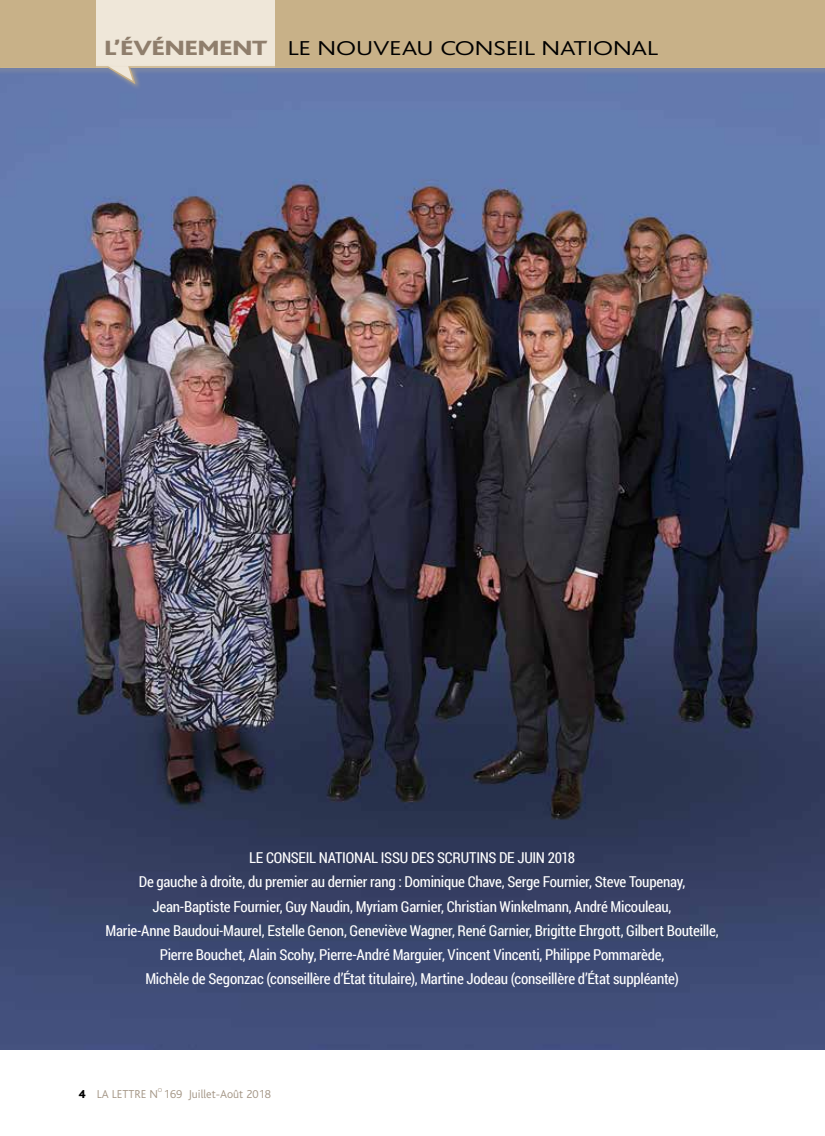
<style>
.page{position:relative;width:825px;height:1136px;background:#fff}
.page>*{position:absolute;margin:0;border:0;box-sizing:border-box;transform-origin:0 0}
.t1{font:300 21px "Bliss";letter-spacing:-.015em;color:#000;scale:1.28 1}
.t2{font:15px/24px "Roboto Condensed";letter-spacing:-.015em;color:#fff;text-align:center}
.t3{font:300 12px "Bliss";color:#a39585}
.t4{font:800 12px "Bliss";color:#000}
.t5{font:300 6px "Bliss";color:#a39585}
.s1{font-weight:800;font-size:21.6px;color:#8f7e6c}
</style>
<div class="page">
<img style="left:0;top:91px;width:825px;height:958px">
<div style="left:0;top:0;width:825px;height:68px;background:#c8b188"></div>
<div style="left:97px;top:0;width:178px;height:68px;background:#efe7d9"></div>
<svg style="left:0;top:65px;width:825px;height:26px;background:#7382a9"></svg>
<h1 class="t1" style="left:104px;top:37px;width:354px"><span class="s1">L’ÉVÉNEMENT</span> LE NOUVEAU CONSEIL NAT</h1>
<h1 class="t1" style="left:587px;top:37px;width:19px">IONAL</h1>
<p class="t2" style="left:106px;top:845px;width:614px">Le Conseil national issu des scrutins de juin 2018<br>De gauche à droite, du premier au dernier rang : Dominique Chave, Serge Fournier, Steve Toupenay, Jean-Baptiste Fournier, Guy Naudin, Myriam Garnier, Christian Winkelmann, André Micouleau,<br>Marie-Anne Baudoui-Maurel, Estelle Genon, Geneviève Wagner, René Garnier, Brigitte Ehrgott, Gilbert Bouteille, Pierre Bouchet, Alain Scohy, Pierre-André Marguier, Vincent Vincenti, Philippe Pommarède,<br>Michèle de Segonzac (conseillère d’État titulaire), Martine Jodeau (conseillère d’État suppléante)</p>
<p class="t3" style="left:97px;top:1087px;width:63px">LA LETTRE N</p>
<p class="t5" style="left:158px;top:1086px;width:6px">O</p>
<p class="t4" style="left:79px;top:1087px;width:8px">4</p>
<p class="t3" style="left:164px;top:1087px;width:109px">169 JUILLET-AOÛT 2018</p>
</div>
